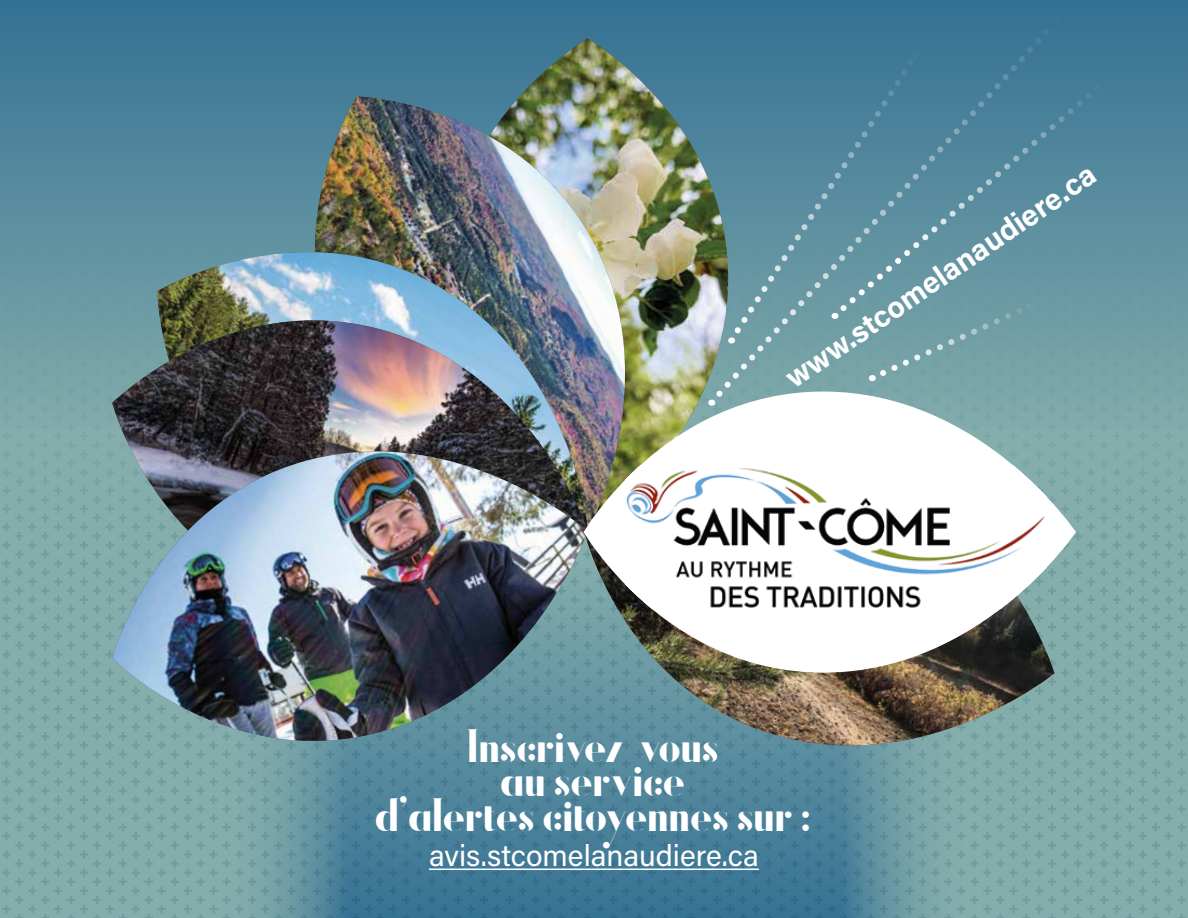
<style>
.page{position:relative;width:1188px;height:918px;background:#fff}
.page>*{position:absolute;margin:0;border:0;box-sizing:border-box;transform-origin:0 0}
.t1{font:46.5px/34.5px "Arg Flats";color:#fff;text-align:center}
.t2{font:30px "Acumin Pro";color:#fff}
.t3{font:700 30px "Acumin Pro";color:#fff}
</style>
<div class="page">
<div style="left:0;top:0;width:1188px;height:429px;background:linear-gradient(to bottom,#347093,#83acab)"></div>
<img style="left:447px;top:39px;width:264px;height:156px">
<img style="left:271px;top:96px;width:397px;height:99px">
<svg style="left:711px;top:15px;width:352px;height:180px;background:#467d98"></svg>
<svg style="left:835px;top:24px;width:336px;height:171px;background:#498099"></svg>
<img style="left:2px;top:195px;width:1184px;height:723px">
<p class="t3" style="left:776px;top:362px;width:371px;rotate:-34deg">www.stcomelanaudiere.ca</p>
<p class="t1" style="left:376px;top:732px;width:437px">Inscrivez-vous<br>au service<br>d’alertes citoyennes sur :</p>
<p class="t2" style="left:429px;top:835px;width:331px">avis.stcomelanaudiere.ca</p>
</div>
